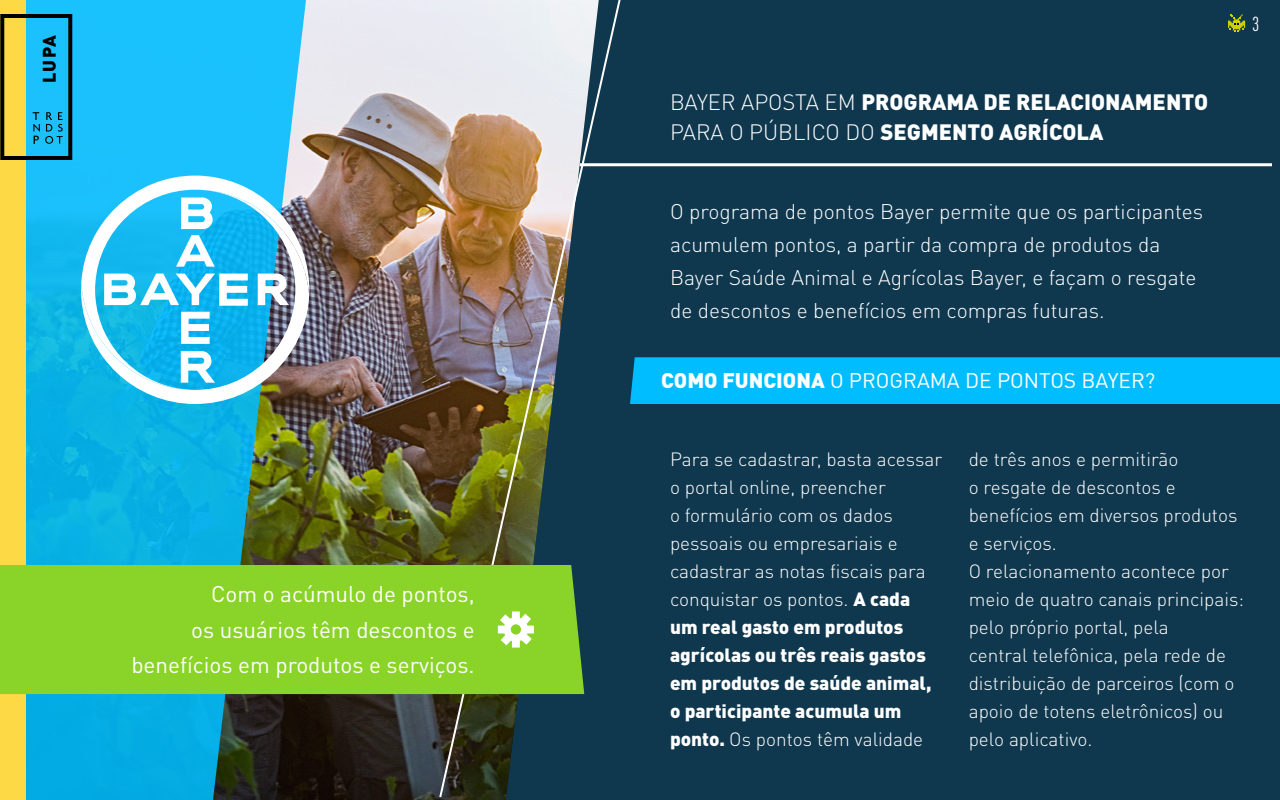
<style>
.page{position:relative;width:1280px;height:800px;background:#0f384f}
.page>*{position:absolute;margin:0;border:0;box-sizing:border-box;transform-origin:0 0}
.t1{font:22.5px/35.5px "DIN Pro";color:#fff;text-align:right}
.t2{font:900 22px/30px "DIN Pro";color:#fff}
.t3{font:300 21px/33px "DIN Pro";color:#fff}
.t4{font:21px "DIN Pro";color:#fff}
.t5{font:condensed 20px "DIN Pro";color:#fff}
.t6{font:300 19px/28px "DIN Pro";color:#fff}
.t7{font:900 18px "DIN Pro";color:#000}
.s1{font-weight:300}
.s2{font-weight:900}
</style>
<div class="page">
<hr style="left:312px;top:163px;width:960px;height:3px;background:#fff">
<img style="left:306px;top:0;width:200px;height:800px">
<svg style="left:25px;top:0;width:281px;height:800px;background:#1aa8d0"></svg>
<div style="left:0;top:0;width:25px;height:800px;background:#fdd945"></div>
<svg style="left:33px;top:112px;width:30px;height:32px"></svg>
<div style="left:0;top:14px;width:72px;height:146px;border:4px solid #000"></div>
<div style="left:630px;top:357px;width:650px;height:47px;background:#00bdff"></div>
<svg style="left:81px;top:176px;width:228px;height:14px;background:#7ed9fb"></svg>
<svg style="left:81px;top:190px;width:228px;height:214px;background:#59c2e5"></svg>
<img style="left:438px;top:0;width:192px;height:799px">
<div style="left:0;top:565px;width:584px;height:129px;background:#8ad429"></div>
<svg style="left:498px;top:611px;width:36px;height:37px"></svg>
<svg style="left:1228px;top:14px;width:17px;height:18px"></svg>
<p class="t7" style="left:34px;top:83px;width:49px;rotate:-90deg">LUPA</p>
<p class="t1" style="left:131px;top:576px;width:345px">Com o acúmulo de pontos,<br>os usuários têm descontos e benefícios em produtos e serviços.</p>
<p class="t2" style="left:670px;top:84px;width:540px"><span class="s1">BAYER APOSTA EM</span> PROGRAMA DE RELACIONAMENTO<br><span class="s1">PARA O PÚBLICO DO</span> SEGMENTO AGRÍCOLA</p>
<p class="t3" style="left:670px;top:193px;width:535px">O programa de pontos Bayer permite que os participantes acumulem pontos, a partir da compra de produtos da Bayer Saúde Animal e Agrícolas Bayer, e façam o resgate de descontos e benefícios em compras futuras.</p>
<p class="t4" style="left:661px;top:366px;width:496px"><span class="s2">COMO FUNCIONA</span> O PROGRAMA DE PONTOS BAYER?</p>
<p class="t5" style="left:1252px;top:10px;width:9px">3</p>
<p class="t6" style="left:670px;top:443px;width:274px">Para se cadastrar, basta acessar o portal online, preencher<br>o formulário com os dados pessoais ou empresariais e cadastrar as notas fiscais para conquistar os pontos. <span class="s2">A cada um real gasto em produtos agrícolas ou três reais gastos em produtos de saúde animal, o participante acumula um ponto.</span> Os pontos têm validade</p>
<p class="t6" style="left:969px;top:444px;width:277px">de três anos e permitirão<br>o resgate de descontos e benefícios em diversos produtos e serviços.<br>O relacionamento acontece por meio de quatro canais principais: pelo próprio portal, pela<br>central telefônica, pela rede de distribuição de parceiros (com o apoio de totens eletrônicos) ou pelo aplicativo.</p>
</div>
